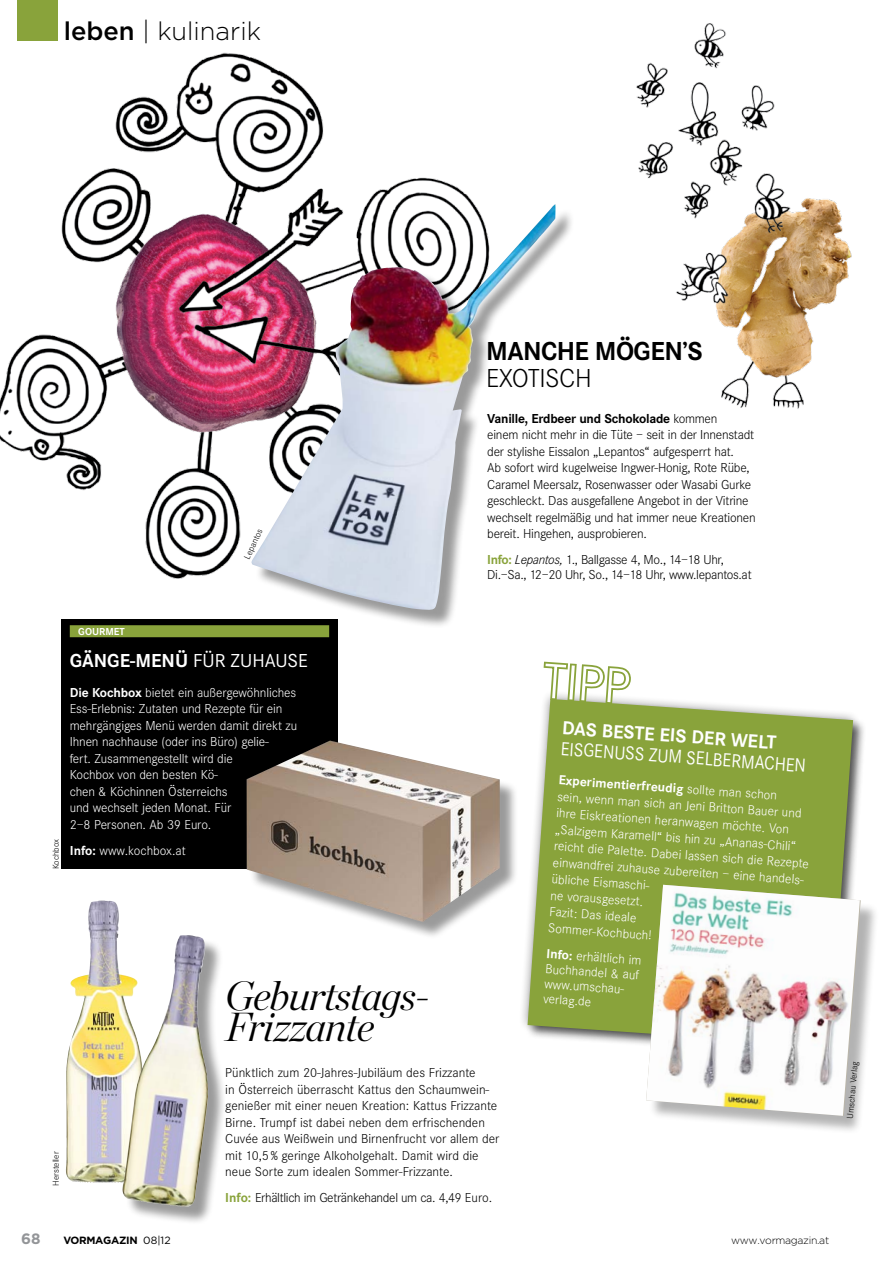
<style>
.page{position:relative;width:893px;height:1263px;background:#fff}
.page>*{position:absolute;margin:0;border:0;box-sizing:border-box;transform-origin:0 0}
.t1{font:300 51px "Corporate S";color:#fff}
.t2{font:italic 300 40.5px/31.5px "Chronicle Display";letter-spacing:-.03em;color:#000}
.t3{font:700 27px "Corporate S";letter-spacing:-.02em;color:#000}
.t4{font:300 27px "Corporate S";color:#000}
.t5{font:300 25.5px "Gotham";color:#000}
.t6{font:700 19.5px "Corporate S";color:#fff}
.t7{font:19.5px "Corporate S";color:#fff;scale:.9 1}
.t8{font:700 15px "Gotham";color:#939598}
.t9{font:300 13.5px/16.5px "Corporate S";letter-spacing:-.01em;color:#fff}
.t10{font:300 13.5px/16.5px "Corporate S";letter-spacing:-.02em;color:#000}
.t11{font:300 13.5px/16.5px "Corporate S";color:#000}
.t12{font:300 10.5px "Gotham";letter-spacing:-.03em;color:#000}
.t13{font:700 10.5px "Gotham";letter-spacing:-.03em;color:#000}
.t14{font:700 10.5px "Corporate S";color:#fff}
.t15{font:300 9px "Corporate S";color:#000}
.s1{font-weight:500}
.s2{font-weight:700}
.s3{font-weight:700;color:#89a33b}
.s4{font-style:italic}
.s5{font-weight:400}
</style>
<div class="page">
<img style="left:636px;top:23px;width:216px;height:386px">
<img style="left:0;top:21px;width:474px;height:558px">
<img style="left:70px;top:900px;width:31px;height:88px">
<div style="left:61px;top:619px;width:277px;height:250px;background:#000"></div>
<div style="left:70px;top:625px;width:259px;height:12px;background:#89a33b"></div>
<svg style="left:522px;top:717px;width:341px;height:313px"></svg>
<svg style="left:528px;top:699px;width:325px;height:345px;fill:#89a33b"></svg>
<svg style="left:542px;top:661px;width:91px;height:45px"></svg>
<div style="left:649px;top:887px;width:230px;height:247px;background:#000;opacity:.3"></div>
<img style="left:646px;top:885px;width:214px;height:231px">
<div style="left:255px;top:207px;width:319px;height:421px;background:#000;opacity:.4"></div>
<img style="left:251px;top:204px;width:305px;height:406px">
<div style="left:125px;top:937px;width:101px;height:288px;background:#000;opacity:.4"></div>
<svg style="left:178px;top:935px;width:10px;height:4px"></svg>
<div style="left:249px;top:743px;width:270px;height:197px;background:#000;opacity:.4"></div>
<img style="left:247px;top:741px;width:253px;height:182px">
<div style="left:17px;top:0;width:40px;height:40px;background:#89a33b"></div>
<h3 class="t5" style="left:64px;top:18px;width:199px"><span class="s1">leben</span> | kulinarik</h3>
<p class="t15" style="left:242px;top:557px;width:34px;rotate:-65deg">Lepantos</p>
<h3 class="t3" style="left:486px;top:335px;width:218px">manche mögen’s</h3>
<h3 class="t4" style="left:486px;top:363px;width:55px">exotisch</h3>
<p class="t10" style="left:487px;top:410px;width:270px"><span class="s2">Vanille, Erdbeer und Schokolade</span> kommen<br>einem nicht mehr in die Tüte – seit in der Innenstadt der stylishe Eissalon „Lepantos“ aufgesperrt hat.<br>Ab sofort wird kugelweise Ingwer-Honig, Rote Rübe, Caramel Meersalz, Rosenwasser oder Wasabi Gurke geschleckt. Das ausgefallene Angebot in der Vitrine wechselt regelmäßig und hat immer neue Kreationen bereit. Hingehen, ausprobieren.</p>
<p class="t10" style="left:487px;top:552px;width:266px;line-height:15px"><span class="s3">Info:</span> <span class="s4">Lepantos,</span> 1., Ballgasse 4, Mo., 14–18 Uhr,<br>Di.–Sa., 12–20 Uhr, So., 14–18 Uhr, www.lepantos.at</p>
<p class="t15" style="left:51px;top:869px;width:32px;rotate:-90deg">Kochbox</p>
<p class="t14" style="left:78px;top:626px;width:48px">Gourmet</p>
<h3 class="t6" style="left:70px;top:650px;width:240px">Gänge-menü <span class="s5">FÜR ZUHAUSE</span></h3>
<p class="t9" style="left:70px;top:684px;width:229px"><span class="s2">Die Kochbox</span> bietet ein außergewöhnliches Ess-Erlebnis: Zutaten und Rezepte für ein mehrgängiges Menü werden damit direkt zu Ihnen nachhause (oder ins Büro) gelie-<br>fert. Zusammengestellt wird die<br>Kochbox von den besten Kö-<br>chen &amp; Köchinnen Österreichs<br>und wechselt jeden Monat. Für<br>2–8 Personen. Ab 39 Euro.</p>
<p class="t9" style="left:70px;top:842px;width:117px"><span class="s2">Info:</span> www.kochbox.at</p>
<p class="t15" style="left:51px;top:1186px;width:36px;rotate:-90deg">Hersteller</p>
<h2 class="t2" style="left:225px;top:976px;width:206px">Geburtstags-<br>Frizzante</h2>
<p class="t11" style="left:225px;top:1064px;width:275px">Pünktlich zum 20-Jahres-Jubiläum des Frizzante<br>in Österreich überrascht Kattus den Schaumwein&shy;genießer mit einer neuen Kreation: Kattus Frizzante Birne. Trumpf ist dabei neben dem erfrischenden Cuvée aus Weißwein und Birnenfrucht vor allem der mit 10,5% geringe Alkoholgehalt. Damit wird die neue Sorte zum idealen Sommer-Frizzante.</p>
<p class="t10" style="left:225px;top:1189px;width:269px"><span class="s3">Info:</span> Erhältlich im Getränkehandel um ca. 4,49 Euro.</p>
<h1 class="t1" style="left:545px;top:653px;width:89px;rotate:4deg">TIPP</h1>
<h3 class="t6" style="left:563px;top:716px;width:216px;rotate:4deg">Das Beste Ei s der Welt</h3>
<h3 class="t7" style="left:562px;top:738px;width:275px;rotate:4deg">EISGENUSS ZUM SELBERMACHEN</h3>
<p class="t9" style="left:559px;top:772px;width:257px;rotate:4deg"><span class="s2">Experimentierfreudig</span> sollte man schon<br>sein, wenn man sich an Jeni Britton Bauer und ihre Eiskreationen heranwagen möchte. Von „Salzigem Karamell“ bis hin zu „Ananas-Chili“ reicht die Palette. Dabei lassen sich die Rezepte einwandfrei zuhause zubereiten – eine handels&shy;übliche Eismaschi-<br>ne vorausgesetzt.<br>Fazit: Das ideale<br>Sommer-Kochbuch!</p>
<p class="t9" style="left:547px;top:946px;width:97px;line-height:15px;rotate:4deg"><span class="s2">Info:</span> erhältlich im<br>Buchhandel &amp; auf www.umschau&shy;verlag.de</p>
<p class="t8" style="left:21px;top:1230px;width:21px">68</p>
<p class="t13" style="left:64px;top:1234px;width:109px">VORMAGAZIN <span class="s5">08|12</span></p>
<p class="t12" style="left:731px;top:1234px;width:100px">www.vormagazin.at</p>
<p class="t15" style="left:845px;top:1118px;width:59px;rotate:-85deg">Umschau Verlag</p>
</div>
